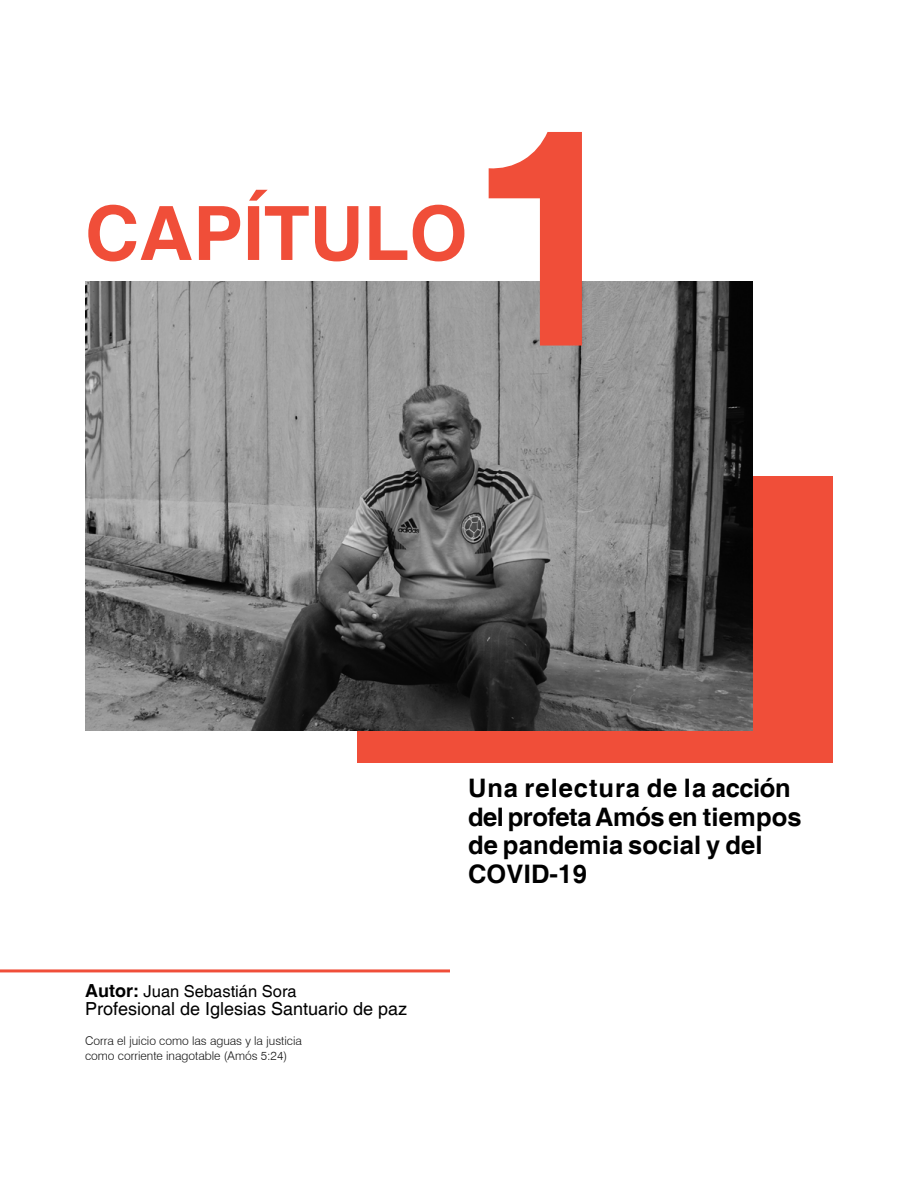
<style>
.page{position:relative;width:918px;height:1188px;background:#fff}
.page>*{position:absolute;margin:0;border:0;box-sizing:border-box;transform-origin:0 0}
.t1{font:700 300px "Helvetica";color:#f04e39}
.t2{font:700 75px "Helvetica";color:#f04e39}
.t3{font:700 25.5px/28.5px "Helvetica";letter-spacing:.005em;color:#000}
.t4{font:18px "Helvetica";color:#000}
.t5{font:16.5px "Helvetica";color:#000}
.t6{font:300 12px/15px "Swiss 721 BT";color:#141414}
.s1{font-weight:700;font-size:18px}
</style>
<div class="page">
<div style="left:357px;top:476px;width:476px;height:287px;background:#f04e39"></div>
<img style="left:85px;top:282px;width:667px;height:448px">
<hr style="left:0;top:969px;width:450px;height:3px;background:#f04e39">
<h2 class="t2" style="left:85px;top:188px;width:384px">CAPÍTULO</h2>
<h1 class="t1" style="left:468px;top:57px;width:168px">1</h1>
<p class="t5" style="left:85px;top:981px;width:213px"><span class="s1">Autor:</span> Juan Sebastián Sora</p>
<p class="t4" style="left:85px;top:998px;width:324px">Profesional de Iglesias Santuario de paz</p>
<p class="t6" style="left:85px;top:1033px;width:219px">Corra el juicio como las aguas y la justicia como corriente inagotable (Amós 5:24)</p>
<p class="t3" style="left:468px;top:775px;width:335px">Una relectura de la acción del profeta Amós en tiempos de pandemia social y del<br>COVID-19</p>
</div>
